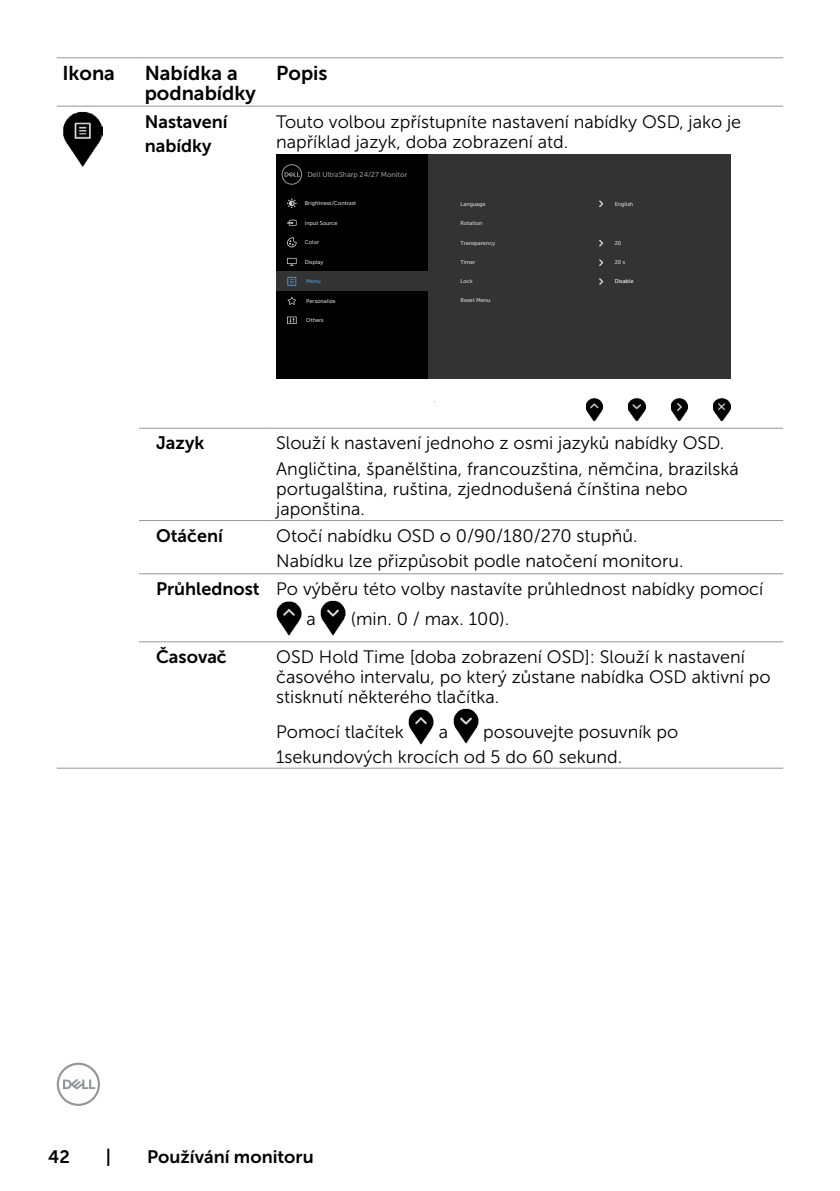
<style>
.page{position:relative;width:840px;height:1191px;background:#fff}
.page>*{position:absolute;margin:0;border:0;box-sizing:border-box;transform-origin:0 0}
.Table_Head{font:20px/20px "Museo Sans For Dell 700";color:#000}
.內文{font:20px "Museo Sans For Dell 700";color:#000}
.Table_Paragraph{font:18px/20px "Museo Sans For Dell 300";color:#000}
.Table_Paragraph-Inde{font:18px/24px "Museo Sans For Dell 700";color:#000}
.t1{font:7.2px "Museo Sans For Dell 500";color:#939393}
.t2{font:5.6px "Museo Sans For Dell 500";color:#d9d9d9}
.t3{font:5.6px "Museo Sans For Dell 500";color:#fff}
.t4{font:5.6px "Museo Sans For Dell 500";color:#5b9bd5}
</style>
<div class="page">
<svg style="left:57px;top:1062px;width:43px;height:44px"></svg>
<hr style="left:57px;top:106px;width:82px;height:1px;background:#939598">
<hr style="left:139px;top:106px;width:131px;height:1px;background:#939598">
<hr style="left:270px;top:106px;width:512px;height:1px;background:#939598">
<hr style="left:57px;top:57px;width:82px;height:1px;background:#939598">
<hr style="left:139px;top:57px;width:131px;height:1px;background:#939598">
<hr style="left:270px;top:57px;width:512px;height:1px;background:#939598">
<hr style="left:139px;top:428px;width:131px;height:1px;background:#939598">
<hr style="left:270px;top:428px;width:512px;height:1px;background:#939598">
<hr style="left:139px;top:520px;width:131px;height:1px;background:#939598">
<hr style="left:270px;top:520px;width:512px;height:1px;background:#939598">
<hr style="left:139px;top:573px;width:131px;height:1px;background:#939598">
<hr style="left:270px;top:573px;width:512px;height:1px;background:#939598">
<hr style="left:139px;top:641px;width:131px;height:1px;background:#939598">
<hr style="left:270px;top:641px;width:512px;height:1px;background:#939598">
<hr style="left:139px;top:768px;width:131px;height:1px;background:#939598">
<hr style="left:270px;top:768px;width:512px;height:1px;background:#939598">
<hr style="left:57px;top:768px;width:82px;height:1px;background:#939598">
<img style="left:63px;top:111px;width:40px;height:55px">
<div style="left:276px;top:155px;width:453px;height:224px;background:#333"></div>
<div style="left:276px;top:155px;width:151px;height:39px;background:#000"></div>
<svg style="left:281px;top:164px;width:21px;height:21px"></svg>
<div style="left:276px;top:213px;width:151px;height:20px;background:#000"></div>
<div style="left:276px;top:233px;width:151px;height:19px;background:#000"></div>
<div style="left:276px;top:252px;width:151px;height:19px;background:#000"></div>
<div style="left:276px;top:291px;width:151px;height:19px;background:#000"></div>
<div style="left:276px;top:310px;width:151px;height:20px;background:#000"></div>
<div style="left:276px;top:330px;width:151px;height:19px;background:#000"></div>
<div style="left:276px;top:349px;width:151px;height:20px;background:#000"></div>
<div style="left:276px;top:369px;width:151px;height:10px;background:#000"></div>
<div style="left:276px;top:194px;width:151px;height:19px;background:#000"></div>
<svg style="left:599px;top:200px;width:3px;height:7px"></svg>
<svg style="left:599px;top:239px;width:3px;height:8px"></svg>
<svg style="left:599px;top:259px;width:3px;height:7px"></svg>
<svg style="left:599px;top:278px;width:3px;height:7px"></svg>
<img style="left:586px;top:398px;width:16px;height:22px">
<img style="left:628px;top:398px;width:17px;height:22px">
<img style="left:671px;top:398px;width:16px;height:22px">
<img style="left:713px;top:398px;width:16px;height:22px">
<svg style="left:287px;top:220px;width:9px;height:6px"></svg>
<svg style="left:287px;top:258px;width:9px;height:8px"></svg>
<svg style="left:287px;top:277px;width:9px;height:9px"></svg>
<svg style="left:287px;top:296px;width:9px;height:9px"></svg>
<svg style="left:287px;top:316px;width:9px;height:8px"></svg>
<svg style="left:287px;top:198px;width:9px;height:10px"></svg>
<svg style="left:287px;top:237px;width:10px;height:11px"></svg>
<img style="left:276px;top:601px;width:25px;height:34px">
<img style="left:320px;top:601px;width:26px;height:34px">
<img style="left:408px;top:710px;width:26px;height:34px">
<img style="left:453px;top:709px;width:25px;height:34px">
<p class="內文" style="left:62px;top:62px;width:54px">Ikona</p>
<p class="Table_Head" style="left:145px;top:63px;width:113px">Nabídka a podnabídky</p>
<p class="Table_Head" style="left:276px;top:63px;width:53px">Popis</p>
<p class="Table_Paragraph-Inde" style="left:145px;top:109px;width:84px">Nastavení nabídky</p>
<p class="Table_Paragraph" style="left:276px;top:111px;width:466px">Touto volbou zpřístupníte nastavení nabídky OSD, jako je například jazyk, doba zobrazení atd.</p>
<p class="t1" style="left:307px;top:170px;width:101px">Dell UltraSharp 24/27 Monitor</p>
<p class="t2" style="left:304px;top:200px;width:53px">Brightness/Contrast</p>
<p class="t2" style="left:304px;top:239px;width:16px">Color</p>
<p class="t2" style="left:304px;top:259px;width:20px">Display</p>
<p class="t2" style="left:460px;top:200px;width:27px">Language</p>
<p class="t2" style="left:460px;top:239px;width:36px">Transparency</p>
<p class="t2" style="left:460px;top:259px;width:16px">Timer</p>
<p class="t2" style="left:614px;top:200px;width:20px">English</p>
<p class="t2" style="left:304px;top:220px;width:34px">Input Source</p>
<p class="t2" style="left:460px;top:220px;width:24px">Rotation</p>
<p class="t2" style="left:614px;top:240px;width:8px">20</p>
<p class="t2" style="left:614px;top:259px;width:12px">20 s</p>
<p class="t4" style="left:306px;top:278px;width:16px">Menu</p>
<p class="t2" style="left:306px;top:297px;width:31px">Personalize</p>
<p class="t2" style="left:306px;top:317px;width:19px">Others</p>
<p class="t2" style="left:460px;top:278px;width:14px">Lock</p>
<p class="t3" style="left:614px;top:278px;width:20px">Disable</p>
<p class="t2" style="left:460px;top:297px;width:32px">Reset Menu</p>
<p class="Table_Paragraph-Inde" style="left:156px;top:431px;width:50px">Jazyk</p>
<p class="Table_Paragraph" style="left:276px;top:433px;width:449px">Slouží k nastavení jednoho z osmi jazyků nabídky OSD.</p>
<p class="Table_Paragraph" style="left:276px;top:459px;width:464px">Angličtina, španělština, francouzština, němčina, brazilská portugalština, ruština, zjednodušená čínština nebo japonština.</p>
<p class="Table_Paragraph-Inde" style="left:156px;top:523px;width:68px">Otáčení</p>
<p class="Table_Paragraph" style="left:276px;top:525px;width:362px">Otočí nabídku OSD o 0/90/180/270 stupňů.</p>
<p class="Table_Paragraph" style="left:276px;top:551px;width:408px">Nabídku lze přizpůsobit podle natočení monitoru.</p>
<p class="Table_Paragraph-Inde" style="left:156px;top:576px;width:105px">Průhlednost</p>
<p class="Table_Paragraph" style="left:306px;top:573px;width:458px;line-height:30px;text-indent:-30px">Po výběru této volby nastavíte průhlednost nabídky pomocí a</p>
<p class="Table_Paragraph" style="left:350px;top:608px;width:160px">(min. 0 / max. 100).</p>
<p class="Table_Paragraph-Inde" style="left:156px;top:644px;width:72px">Časovač</p>
<p class="Table_Paragraph" style="left:276px;top:646px;width:495px">OSD Hold Time [doba zobrazení OSD]: Slouží k nastavení časového intervalu, po který zůstane nabídka OSD aktivní po stisknutí některého tlačítka.</p>
<p class="Table_Paragraph" style="left:276px;top:722px;width:129px">Pomocí tlačítek</p>
<p class="Table_Paragraph" style="left:438px;top:722px;width:11px">a</p>
<p class="Table_Paragraph" style="left:276px;top:720px;width:403px;line-height:24px;text-indent:207px">posouvejte posuvník po<br>1sekundových krocích od 5 do 60 sekund.</p>
<p class="Table_Paragraph-Inde" style="left:48px;top:1144px;width:23px">42</p>
<p class="Table_Paragraph-Inde" style="left:106px;top:1144px;width:7px">|</p>
<p class="Table_Paragraph-Inde" style="left:147px;top:1144px;width:168px">Používání monitoru</p>
</div>
